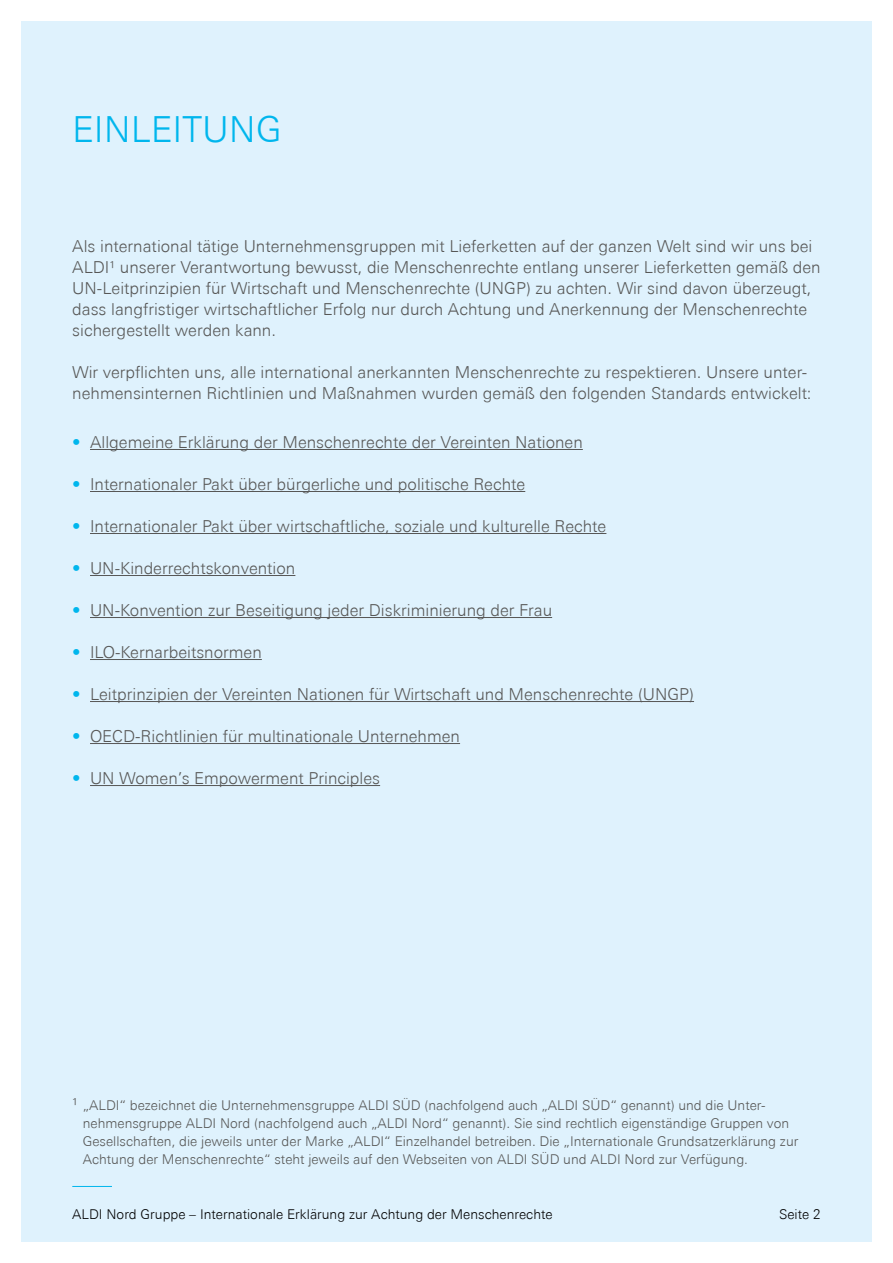
<style>
.page{position:relative;width:893px;height:1263px;background:#fff}
.page>*{position:absolute;margin:0;border:0;box-sizing:border-box;transform-origin:0 0}
.t1{font:300 36px "Univers Next Pro";color:#00b6ed}
.t2{font:300 16.5px/21px "Univers Next Pro";color:#575756}
.t3{font:300 13.5px/18px "Univers Next Pro";color:#575756}
.t4{font:300 13.5px "Univers Next Pro";color:#000}
.s1{color:#00b6ed}
.s2{font-size:16.5px}
</style>
<div class="page">
<div style="left:21px;top:21px;width:851px;height:1221px;background:#dff2fd"></div>
<hr style="left:72px;top:1186px;width:40px;height:1px;background:#00b6ed">
<hr style="left:90px;top:449px;width:493px;height:1px;background:#575756">
<hr style="left:90px;top:491px;width:435px;height:1px;background:#575756">
<hr style="left:90px;top:533px;width:516px;height:1px;background:#575756">
<hr style="left:90px;top:575px;width:205px;height:1px;background:#575756">
<hr style="left:90px;top:617px;width:462px;height:1px;background:#575756">
<hr style="left:90px;top:659px;width:172px;height:1px;background:#575756">
<hr style="left:90px;top:701px;width:604px;height:1px;background:#575756">
<hr style="left:90px;top:743px;width:370px;height:1px;background:#575756">
<hr style="left:90px;top:785px;width:290px;height:1px;background:#575756">
<h1 class="t1" style="left:72px;top:108px;width:211px">EINLEITUNG</h1>
<p class="t2" style="left:72px;top:236px;width:750px">Als international tätige Unternehmensgruppen mit Lieferketten auf der ganzen Welt sind wir uns bei ALDI1 unserer Verantwortung bewusst, die Menschenrechte entlang unserer Lieferketten gemäß den UN-Leitprinzipien für Wirtschaft und Menschenrechte (UNGP) zu achten. Wir sind davon überzeugt, dass langfristiger wirtschaftlicher Erfolg nur durch Achtung und Anerkennung der Menschenrechte sichergestellt werden kann.</p>
<p class="t2" style="left:72px;top:362px;width:741px">Wir verpflichten uns, alle international anerkannten Menschenrechte zu respektieren. Unsere unter&shy;nehmensinternen Richtlinien und Maßnahmen wurden gemäß den folgenden Standards entwickelt:</p>
<p class="t2" style="left:72px;top:432px;width:512px"><span class="s1">•</span> Allgemeine Erklärung der Menschenrechte der Vereinten Nationen</p>
<p class="t2" style="left:72px;top:474px;width:454px"><span class="s1">•</span> Internationaler Pakt über bürgerliche und politische Rechte</p>
<p class="t2" style="left:72px;top:516px;width:536px"><span class="s1">•</span> Internationaler Pakt über wirtschaftliche, soziale und kulturelle Rechte</p>
<p class="t2" style="left:72px;top:558px;width:225px"><span class="s1">•</span> UN-Kinderrechtskonvention</p>
<p class="t2" style="left:72px;top:600px;width:481px"><span class="s1">•</span> UN-Konvention zur Beseitigung jeder Diskriminierung der Frau</p>
<p class="t2" style="left:72px;top:642px;width:191px"><span class="s1">•</span> ILO-Kernarbeitsnormen</p>
<p class="t2" style="left:72px;top:684px;width:623px"><span class="s1">•</span> Leitprinzipien der Vereinten Nationen für Wirtschaft und Menschenrechte (UNGP)</p>
<p class="t2" style="left:72px;top:726px;width:389px"><span class="s1">•</span> OECD-Richtlinien für multinationale Unternehmen</p>
<p class="t2" style="left:72px;top:768px;width:309px"><span class="s1">•</span> UN Women’s Empowerment Principles</p>
<p class="t3" style="left:83px;top:1096px;width:717px;text-indent:-10px"><span class="s2">1</span> „ALDI“ bezeichnet die Unternehmensgruppe ALDI SÜD (nachfolgend auch „ALDI SÜD“ genannt) und die Unter&shy;nehmensgruppe ALDI Nord (nachfolgend auch „ALDI Nord“ genannt). Sie sind rechtlich eigenständige Gruppen von Gesellschaften, die jeweils unter der Marke „ALDI“ Einzelhandel betreiben. Die „Internationale Grundsatzerklärung zur Achtung der Menschenrechte“ steht jeweils auf den Webseiten von ALDI SÜD und ALDI Nord zur Verfügung.</p>
<p class="t4" style="left:85px;top:1206px;width:356px">International Buying Policy for Cotton | As of January 2020</p>
<p class="t4" style="left:779px;top:1206px;width:43px">Seite 2</p>
<p class="t4" style="left:72px;top:1206px;width:482px">ALDI Nord Gruppe – Internationale Erklärung zur Achtung der Menschenrechte</p>
<p class="t4" style="left:797px;top:1206px;width:43px">Seite 2</p>
</div>
